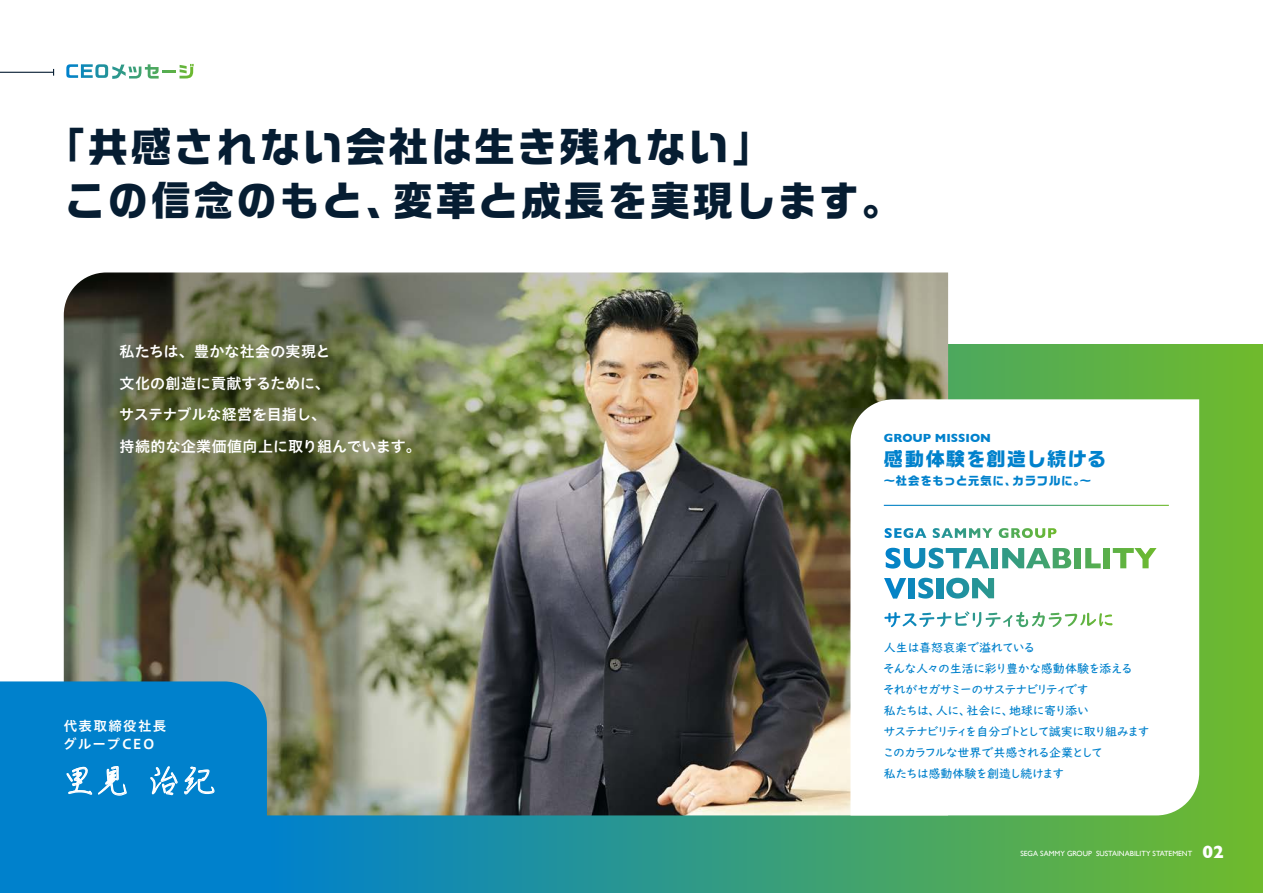
<style>
.page{position:relative;width:1263px;height:893px;background:#fff}
.page>*{position:absolute;margin:0;border:0;box-sizing:border-box;transform-origin:0 0}
.t1{font:700 40.5px/54px "Ro G San Srf Std";letter-spacing:.06em;color:#061d32}
.t2{font:34.5px "TA rehitsu m";color:#fff}
.t3{font:700 18.9px "Ro G San Srf Std";letter-spacing:.07em;color:#0081cc}
.t4{font:700 18px "Gill Sans";color:#fff}
.t5{font:15px/31.5px "Hiragino UD Sans Std W6";letter-spacing:.005em;color:#fff}
.t6{font:13.5px/18px "Hiragino UD Sans Std W6";letter-spacing:.1em;color:#fff}
.t7{font:500 12px/21px "UD Digi Kyokasho Std";letter-spacing:-.06em;color:#0081cc}
.t8{font:700 12px "Gill Sans";color:#0081cc}
.t9{font:700 11.4px "Ro G San Srf Std";letter-spacing:.07em;color:#0081cc}
.t10{font:7.5px "Gill Sans";color:#fff}
</style>
<div class="page">
<div style="left:267px;top:344px;width:996px;height:549px;background:linear-gradient(to right,#0081cc,#70ba2c)"></div>
<img style="left:64px;top:272px;width:884px;height:543px">
<div style="left:0;top:681px;width:267px;height:212px;background:#0081cc"></div>
<svg style="left:66px;top:765px;width:61px;height:31px"></svg>
<svg style="left:151px;top:766px;width:64px;height:32px"></svg>
<svg style="left:850px;top:399px;width:349px;height:416px"></svg>
<svg style="left:885px;top:548px;width:104px;height:21px"></svg>
<div style="left:991px;top:548px;width:7px;height:20px;background:#2c988c"></div>
<svg style="left:1002px;top:548px;width:69px;height:20px"></svg>
<div style="left:1074px;top:548px;width:7px;height:20px;background:#4ea95c"></div>
<svg style="left:1085px;top:548px;width:16px;height:20px"></svg>
<div style="left:1104px;top:548px;width:6px;height:20px;background:#5aaf4a"></div>
<svg style="left:1113px;top:548px;width:43px;height:20px"></svg>
<svg style="left:884px;top:578px;width:22px;height:21px"></svg>
<div style="left:908px;top:578px;width:6px;height:20px;background:#0a86bc"></div>
<svg style="left:918px;top:578px;width:15px;height:21px"></svg>
<div style="left:937px;top:578px;width:6px;height:20px;background:#168cac"></div>
<svg style="left:946px;top:578px;width:48px;height:21px"></svg>
<svg style="left:885px;top:528px;width:41px;height:10px"></svg>
<svg style="left:933px;top:528px;width:60px;height:10px"></svg>
<svg style="left:999px;top:528px;width:57px;height:10px"></svg>
<hr style="left:884px;top:505px;width:285px;height:1px;background:#fff">
<svg style="left:884px;top:611px;width:228px;height:16px"></svg>
<svg style="left:66px;top:64px;width:93px;height:15px"></svg>
<hr style="left:162px;top:70px;width:14px;height:3px;background:#58ae4c">
<svg style="left:180px;top:64px;width:14px;height:14px"></svg>
<hr style="left:0;top:72px;width:54px;height:1px;background:#061d32">
<h1 class="t1" style="left:65px;top:120px;width:839px;text-indent:-20px">「共感されない会社は生き残れない」<br>この信念のもと、変革と成長を実現します。</h1>
<p class="t5" style="left:119px;top:335px;width:303px">私たちは、豊かな社会の実現と<br>文化の創造に貢献するために、<br>サステナブルな経営を目指し、<br>持続的な企業価値向上に取り組んでいます。</p>
<p class="t6" style="left:63px;top:716px;width:108px">代表取締役社長グループCEO　</p>
<h2 class="t2" style="left:61px;top:762px;width:157px">里見 治紀</h2>
<p class="t8" style="left:884px;top:428px;width:109px">GROUP MISSION</p>
<h3 class="t3" style="left:884px;top:446px;width:224px">感動体験を創造し続ける</h3>
<p class="t9" style="left:884px;top:473px;width:209px">～社会をもっと元気に、カラフルに。～</p>
<p class="t7" style="left:883px;top:637px;width:269px">人生は喜怒哀楽で溢れている<br>そんな人々の生活に彩り豊かな感動体験を添える<br>それがセガサミーのサステナビリティです<br>私たちは、人に、社会に、地球に寄り添い<br>サステナビリティを自分ゴトとして誠実に取り組みますこのカラフルな世界で共感される企業として<br>私たちは感動体験を創造し続けます</p>
<p class="t10" style="left:1020px;top:849px;width:173px">SEGA SAMMY GROUP SUSTAINABILITY STATEMENT</p>
<h3 class="t4" style="left:1202px;top:838px;width:23px">02</h3>
</div>
